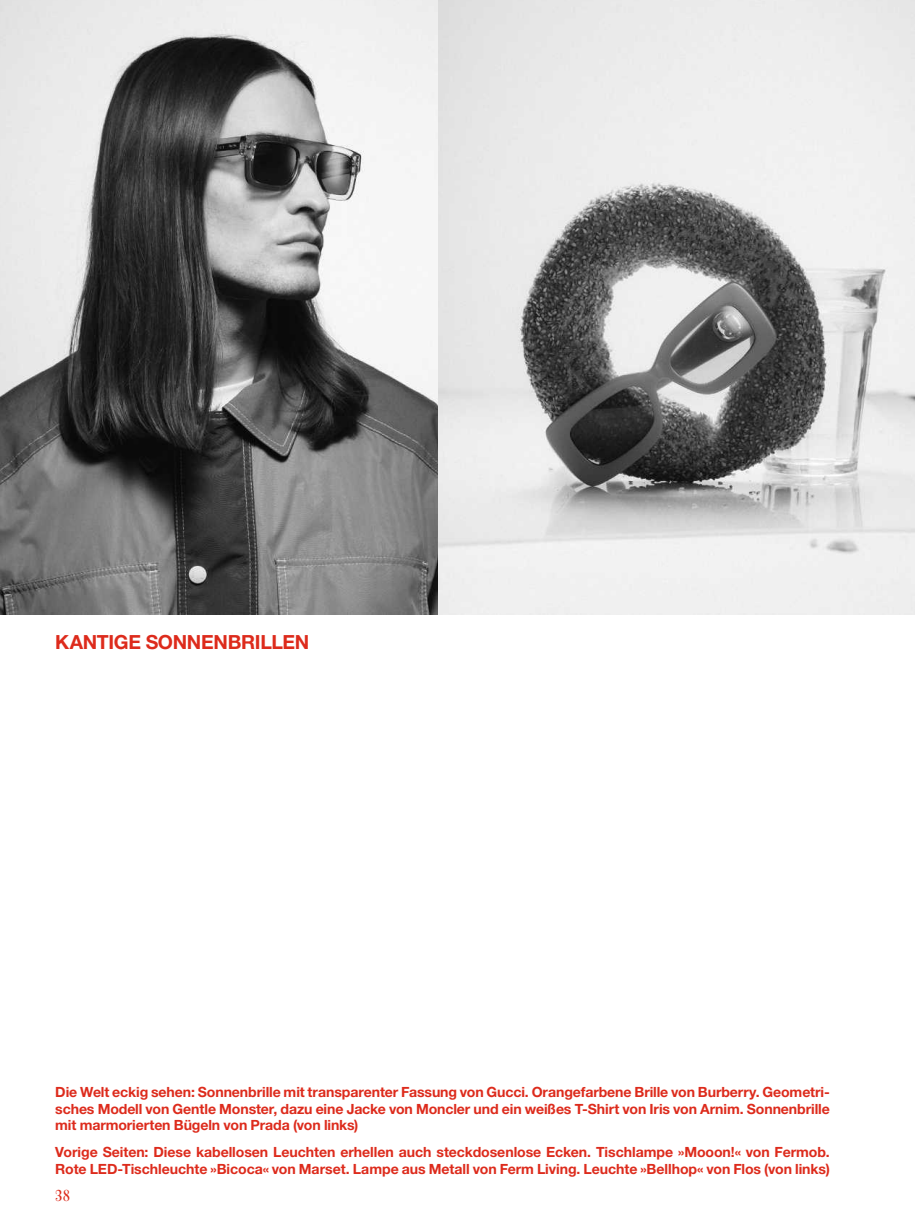
<style>
.page{position:relative;width:915px;height:1229px;background:#fff}
.page>*{position:absolute;margin:0;border:0;box-sizing:border-box;transform-origin:0 0}
.t1{font:700 19.5px "Zeit Helvetica Neue LT Std";letter-spacing:-.015em;color:#dd2b1c}
.t2{font:16.5px "Zeit Tiemann Schmal";color:#dd2b1c}
.t3{font:700 14.1px/16.5px "Zeit Helvetica Neue LT Std";letter-spacing:-.005em;color:#dd2b1c;text-align:justify}
</style>
<div class="page">
<img style="left:0;top:0;width:438px;height:614px">
<img style="left:438px;top:0;width:477px;height:614px">
<h1 class="t1" style="left:55px;top:630px;width:255px">KANTIGE SONNENBRILLEN</h1>
<p class="t3" style="left:55px;top:1084px;width:775px">Die Welt eckig sehen: Sonnenbrille mit transparenter Fassung von Gucci. Orangefarbene Brille von Burberry. Geometri&shy;sches Modell von Gentle Monster, dazu eine Jacke von Moncler und ein weißes T-Shirt von Iris von Arnim. Sonnenbrille mit marmorierten Bügeln von Prada (von links)</p>
<p class="t3" style="left:55px;top:1143px;width:775px">Vorige Seiten: Diese kabellosen Leuchten erhellen auch steckdosenlose Ecken. Tischlampe »Mooon!« von Fermob.<br>Rote LED-Tischleuchte »Bicoca« von Marset. Lampe aus Metall von Ferm Living. Leuchte »Bellhop« von Flos (von links)</p>
<p class="t2" style="left:55px;top:1186px;width:16px">38</p>
</div>
